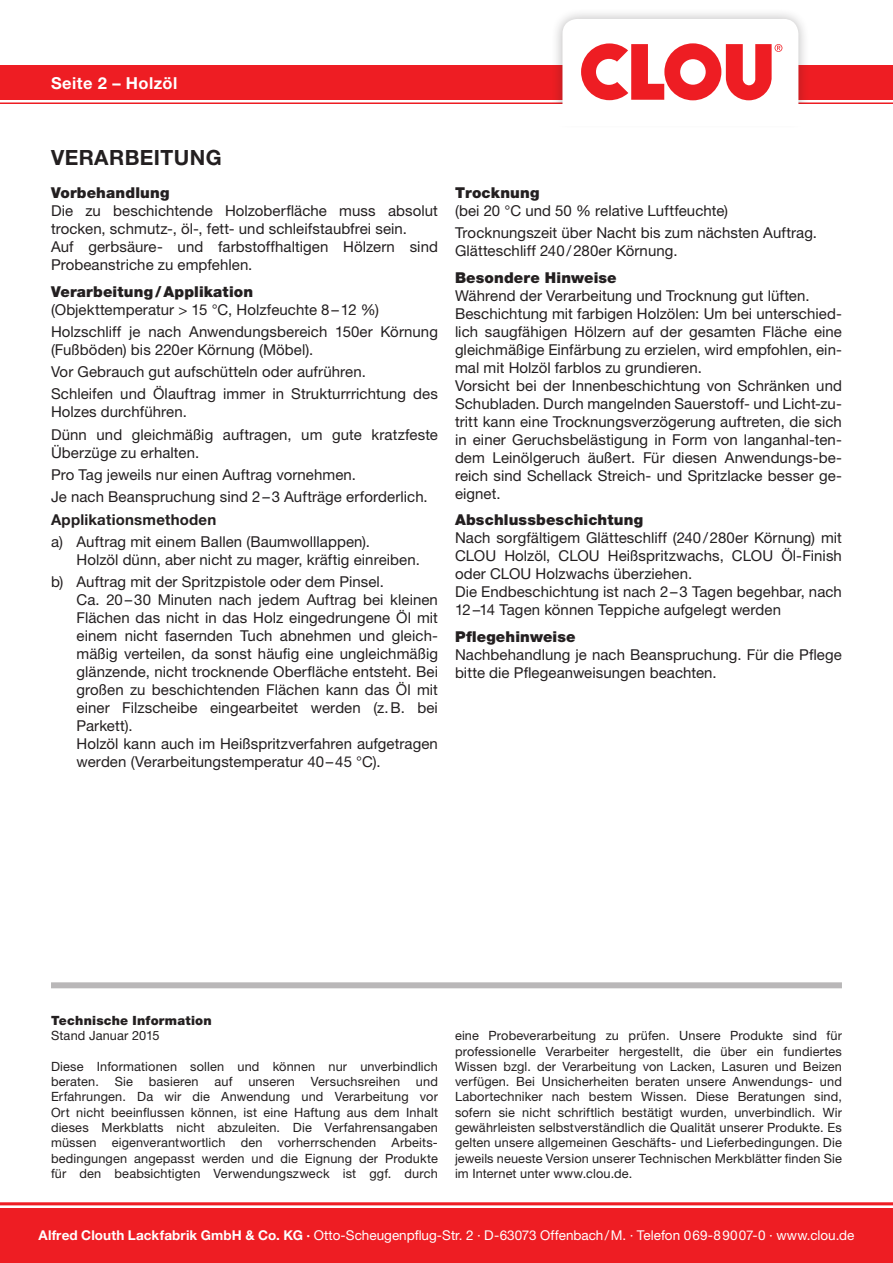
<style>
.page{position:relative;width:893px;height:1263px;background:#fff}
.page>*{position:absolute;margin:0;border:0;box-sizing:border-box;transform-origin:0 0}
.t1{font:700 21px "Helvetica Neue LT Std";letter-spacing:.02em;color:#231f20}
.t2{font:700 16.5px "Helvetica Neue LT Std";letter-spacing:.025em;color:#fff}
.Regular_10{font:15px/18px "Helvetica Neue LT Std";letter-spacing:.005em;color:#231f20}
.Absatzü__2{font:900 15px "Helvetica Neue LT Std";letter-spacing:.01em;color:#231f20}
.Fett_10pt__1{font:700 15px "Helvetica Neue LT Std";letter-spacing:.015em;color:#231f20}
.t3{font:13.5px "Helvetica Neue LT Std";color:#fff}
.t4{font:12.75px/15.3px "Helvetica Neue LT Std";letter-spacing:.01em;color:#231f20;text-align:justify}
.t5{font:900 12.75px "Helvetica Neue LT Std";letter-spacing:.015em;color:#231f20}
.s1{font-weight:700}
</style>
<div class="page">
<div style="left:51px;top:982px;width:791px;height:6px;background:#b9b7b8"></div>
<div style="left:0;top:1208px;width:893px;height:55px;background:#ee1d23"></div>
<hr style="left:0;top:1202px;width:893px;height:3px;background:#ee1d23">
<div style="left:0;top:66px;width:893px;height:34px;background:#ee1d23"></div>
<hr style="left:0;top:102px;width:893px;height:3px;background:#ee1d23">
<div style="left:551px;top:7px;width:259px;height:122px;background:#231f20;opacity:.33"></div>
<div style="left:0;top:105px;width:893px;height:21px;background:#fff"></div>
<svg style="left:562px;top:19px;width:236px;height:86px"></svg>
<p class="t2" style="left:51px;top:73px;width:128px">Seite 2 – Holzöl</p>
<p class="t1" style="left:51px;top:144px;width:172px">VERARBEITUNG</p>
<p class="Absatzü__2" style="left:51px;top:184px;width:120px">Vorbehandlung</p>
<p class="Regular_10" style="left:51px;top:202px;width:388px">Die zu beschichtende Holzoberfläche muss absolut trocken, schmutz-, öl-, fett- und schleifstaubfrei sein.</p>
<p class="Regular_10" style="left:51px;top:238px;width:388px">Auf gerbsäure- und farbstoffhaltigen Hölzern sind<br>Probeanstriche zu empfehlen.</p>
<p class="Absatzü__2" style="left:51px;top:282px;width:204px">Verarbeitung/Applikation</p>
<p class="Regular_10" style="left:51px;top:300px;width:330px">(Objekttemperatur &gt; 15 °C, Holzfeuchte 8–12 %)</p>
<p class="Regular_10" style="left:51px;top:322px;width:388px">Holzschliff je nach Anwendungsbereich 150er Körnung (Fußböden) bis 220er Körnung (Möbel).</p>
<p class="Regular_10" style="left:51px;top:363px;width:316px">Vor Gebrauch gut aufschütteln oder aufrühren.</p>
<p class="Regular_10" style="left:51px;top:385px;width:388px">Schleifen und Ölauftrag immer in Strukturrrichtung des<br>Holzes durchführen.</p>
<p class="Regular_10" style="left:51px;top:425px;width:388px">Dünn und gleichmäßig auftragen, um gute kratzfeste<br>Überzüge zu erhalten.</p>
<p class="Regular_10" style="left:51px;top:465px;width:307px">Pro Tag jeweils nur einen Auftrag vornehmen.</p>
<p class="Regular_10" style="left:51px;top:488px;width:378px">Je nach Beanspruchung sind 2–3 Aufträge erforderlich.</p>
<p class="Fett_10pt__1" style="left:51px;top:510px;width:167px">Applikationsmethoden</p>
<p class="Regular_10" style="left:51px;top:532px;width:321px">a) Auftrag mit einem Ballen (Baumwolllappen).</p>
<p class="Regular_10" style="left:77px;top:550px;width:345px">Holzöl dünn, aber nicht zu mager, kräftig einreiben.</p>
<p class="Regular_10" style="left:51px;top:572px;width:334px">b) Auftrag mit der Spritzpistole oder dem Pinsel.</p>
<p class="Regular_10" style="left:77px;top:590px;width:363px;text-align:justify">Ca. 20–30 Minuten nach jedem Auftrag bei kleinen Flächen das nicht in das Holz eingedrungene Öl mit einem nicht fasernden Tuch abnehmen und gleich&shy;mäßig verteilen, da sonst häufig eine ungleichmäßig glänzende, nicht trocknende Oberfläche entsteht. Bei großen zu beschichtenden Flächen kann das Öl mit einer Filzscheibe eingearbeitet werden (z.B. bei Parkett).</p>
<p class="Regular_10" style="left:77px;top:734px;width:363px">Holzöl kann auch im Heißspritzverfahren aufgetragen werden (Verarbeitungstemperatur 40–45 °C).</p>
<p class="Absatzü__2" style="left:455px;top:184px;width:86px">Trocknung</p>
<p class="Regular_10" style="left:455px;top:201px;width:275px">(bei 20 °C und 50 % relative Luftfeuchte)</p>
<p class="Regular_10" style="left:455px;top:224px;width:364px">Trocknungszeit über Nacht bis zum nächsten Auftrag.</p>
<p class="Regular_10" style="left:455px;top:242px;width:224px">Glätteschliff 240/280er Körnung.</p>
<p class="Absatzü__2" style="left:455px;top:268px;width:163px">Besondere Hinweise</p>
<p class="Regular_10" style="left:455px;top:286px;width:356px">Während der Verarbeitung und Trocknung gut lüften.</p>
<p class="Regular_10" style="left:455px;top:304px;width:388px;text-align:justify">Beschichtung mit farbigen Holzölen: Um bei unterschied&shy;lich saugfähigen Hölzern auf der gesamten Fläche eine gleichmäßige Einfärbung zu erzielen, wird empfohlen, ein&shy;mal mit Holzöl farblos zu grundieren.</p>
<p class="Regular_10" style="left:455px;top:376px;width:388px;text-align:justify">Vorsicht bei der Innenbeschichtung von Schränken und Schubladen. Durch mangelnden Sauerstoff- und Licht-zu&shy;tritt kann eine Trocknungsverzögerung auftreten, die sich in einer Geruchsbelästigung in Form von langanhal-ten&shy;dem Leinölgeruch äußert. Für diesen Anwendungs-be&shy;reich sind Schellack Streich- und Spritzlacke besser ge&shy;eignet.</p>
<p class="Absatzü__2" style="left:455px;top:511px;width:190px">Abschlussbeschichtung</p>
<p class="Regular_10" style="left:455px;top:529px;width:388px;text-align:justify">Nach sorgfältigem Glätteschliff (240/280er Körnung) mit CLOU Holzöl, CLOU Heißspritzwachs, CLOU Öl-Finish oder CLOU Holzwachs überziehen.</p>
<p class="Regular_10" style="left:455px;top:583px;width:388px">Die Endbeschichtung ist nach 2–3 Tagen begehbar, nach<br>12–14 Tagen können Teppiche aufgelegt werden</p>
<p class="Absatzü__2" style="left:455px;top:627px;width:122px">Pflegehinweise</p>
<p class="Regular_10" style="left:455px;top:645px;width:388px">Nachbehandlung je nach Beanspruchung. Für die Pflege bitte die Pflegeanweisungen beachten.</p>
<p class="t5" style="left:51px;top:1013px;width:162px">Technische Information</p>
<p class="t4" style="left:51px;top:1028px;width:110px">Stand Januar 2015</p>
<p class="t4" style="left:51px;top:1058px;width:388px">Diese Informationen sollen und können nur unverbindlich beraten. Sie basieren auf unseren Versuchsreihen und Erfahrungen. Da wir die Anwendung und Verarbeitung vor Ort nicht beeinflussen können, ist eine Haftung aus dem Inhalt dieses Merkblatts nicht abzuleiten. Die Verfahrensangaben müssen eigenverantwortlich den vorherrschenden Arbeits&shy;bedingungen angepasst werden und die Eignung der Produkte für den beabsichtigten Verwendungszweck ist ggf. durch</p>
<p class="t4" style="left:455px;top:1028px;width:388px">eine Probeverarbeitung zu prüfen. Unsere Produkte sind für professionelle Verarbeiter hergestellt, die über ein fundiertes Wissen bzgl. der Verarbeitung von Lacken, Lasuren und Beizen verfügen. Bei Unsicherheiten beraten unsere Anwendungs- und Labortechniker nach bestem Wissen. Diese Beratungen sind, sofern sie nicht schriftlich bestätigt wurden, unverbindlich. Wir gewährleisten selbstverständlich die Qualität unserer Produkte. Es gelten unsere allgemeinen Geschäfts- und Lieferbedingungen. Die jeweils neueste Version unserer Technischen Merkblätter finden Sie im Internet unter www.clou.de.</p>
<p class="t3" style="left:39px;top:1227px;width:817px"><span class="s1">Alfred Clouth Lackfabrik GmbH &amp; Co. KG ·</span> Otto-Scheugenpflug-Str. 2 · D-63073 Offenbach/M. · Telefon 069-89007-0 · www.clou.de</p>
</div>
